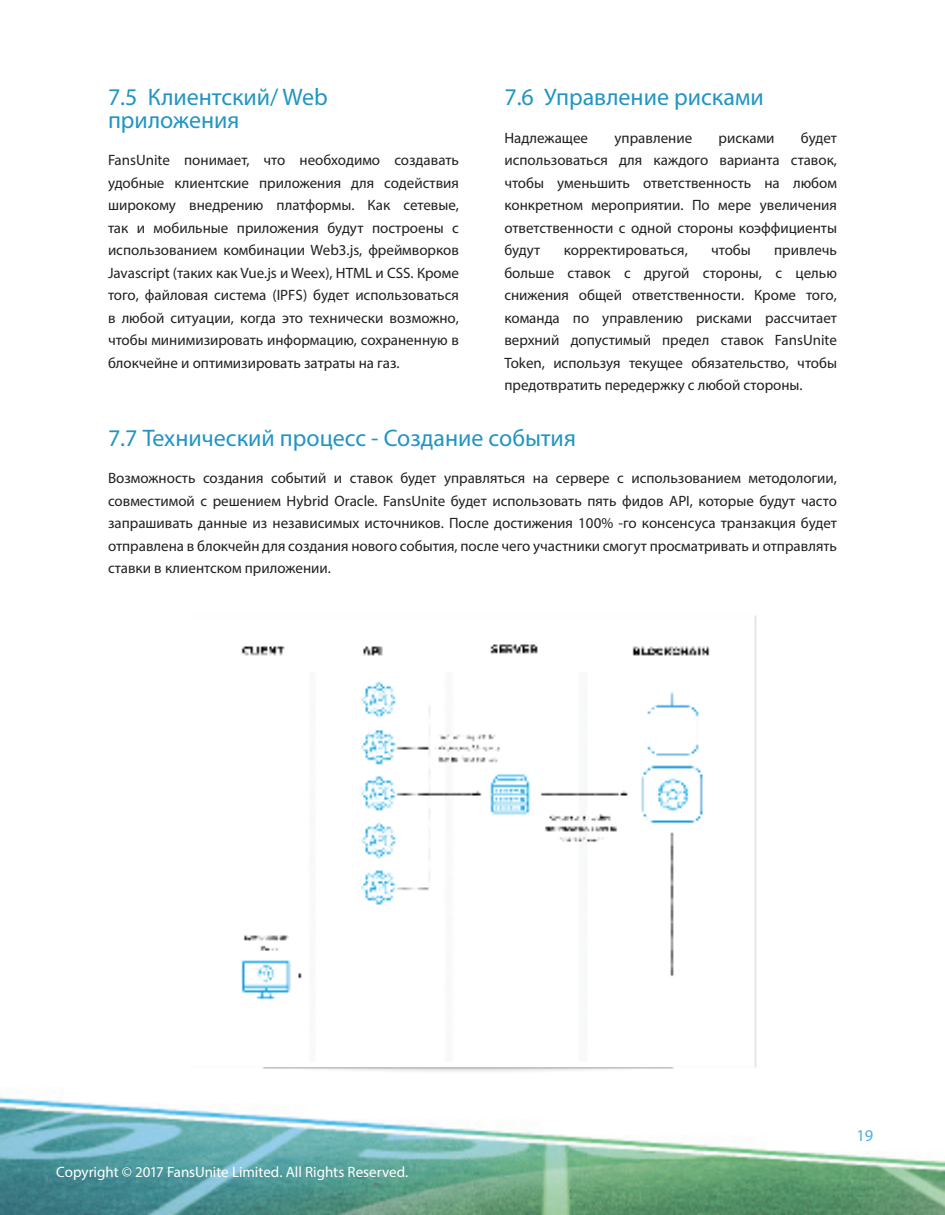
<style>
.page{position:relative;width:945px;height:1215px;background:#fff}
.page>*{position:absolute;margin:0;border:0;box-sizing:border-box;transform-origin:0 0}
.t1{font:24px/22.5px "Myriad Pro";color:#2195c3}
.t2{font:16.5px "Myriad Pro";color:#52aee1}
.t3{font:15px/22.5px "Myriad Pro";color:#231f20;text-align:justify}
.t4{font:15px "Myriad Pro";color:#fff}
</style>
<div class="page">
<img style="left:0;top:1097px;width:945px;height:118px">
<img style="left:121px;top:615px;width:687px;height:501px">
<p class="t1" style="left:108px;top:86px;width:221px">7.5 Клиентский/ Web приложения</p>
<p class="t3" style="left:108px;top:149px;width:353px">FansUnite понимает, что необходимо создавать удобные клиентские приложения для содействия широкому внедрению платформы. Как сетевые, так и мобильные приложения будут построены с использованием комбинации Web3.js, фреймворков Javascript (таких как Vue.js и Weex), HTML и CSS. Кроме того, файловая система (IPFS) будет использоваться в любой ситуации, когда это технически возможно, чтобы минимизировать информацию, сохраненную в блокчейне и оптимизировать затраты на газ.</p>
<p class="t1" style="left:504px;top:86px;width:261px">7.6 Управление рисками</p>
<p class="t3" style="left:504px;top:126px;width:85px">Надлежащее</p>
<p class="t3" style="left:615px;top:126px;width:79px">управление</p>
<p class="t3" style="left:719px;top:126px;width:58px">рисками</p>
<p class="t3" style="left:504px;top:126px;width:334px;text-indent:297px">будет использоваться для каждого варианта ставок, чтобы уменьшить ответственность на любом конкретном мероприятии. По мере увеличения ответственности с одной стороны коэффициенты будут</p>
<p class="t3" style="left:564px;top:239px;width:126px">корректироваться,</p>
<p class="t3" style="left:711px;top:239px;width:41px">чтобы</p>
<p class="t3" style="left:504px;top:239px;width:334px;text-indent:270px">привлечь больше ставок с другой стороны, с целью снижения общей ответственности. Кроме того, команда по управлению рисками рассчитает верхний допустимый предел ставок FansUnite Token, используя текущее обязательство, чтобы предотвратить передержку с любой стороны.</p>
<p class="t1" style="left:108px;top:426px;width:469px">7.7 Технический процесс - Создание события</p>
<p class="t3" style="left:108px;top:467px;width:731px">Возможность создания событий и ставок будет управляться на сервере с использованием методологии, совместимой с решением Hybrid Oracle. FansUnite будет использовать пять фидов API, которые будут часто запрашивать данные из независимых источников. После достижения 100% -го консенсуса транзакция будет отправлена в блокчейн для создания нового события, после чего участники смогут просматривать и отправлять ставки в клиентском приложении.</p>
<p class="t4" style="left:56px;top:1163px;width:354px">Copyright © 2017 FansUnite Limited. All Rights Reserved.</p>
<p class="t2" style="left:856px;top:1125px;width:18px">19</p>
</div>
